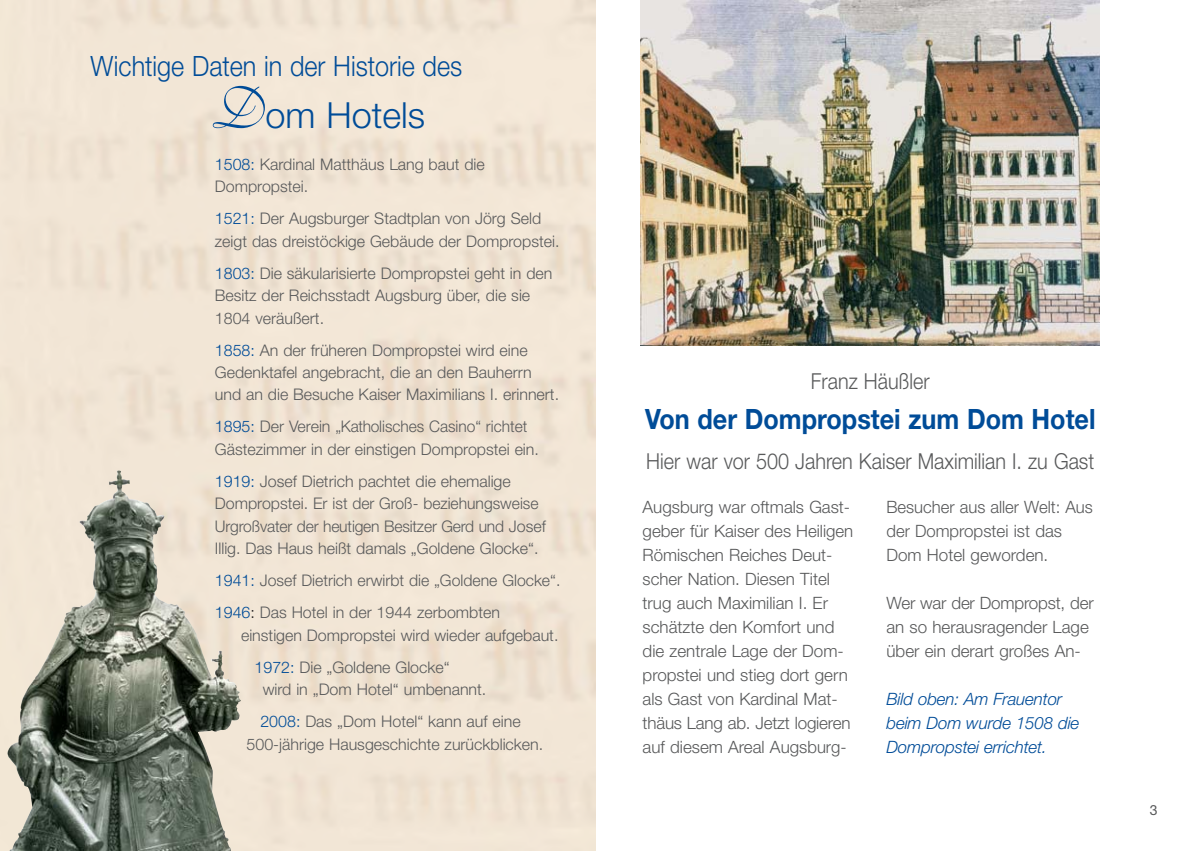
<style>
.page{position:relative;width:1191px;height:851px;background:#fff}
.page>*{position:absolute;margin:0;border:0;box-sizing:border-box;transform-origin:0 0}
.t1{font:300 36px "Helvetica Neue";color:#004c98}
.t2{font:300 28px "Helvetica Neue";color:#004c98;scale:.9 1}
.t3{font:700 28px "Helvetica Neue";color:#004c98;scale:.9 1}
.t4{font:300 22px "Helvetica Neue";color:#58595a;scale:.9 1}
.t5{font:300 17px/24px "Helvetica Neue";color:#58595a}
.t6{font:italic 300 17px/24px "Helvetica Neue";letter-spacing:-.01em;color:#004c98}
.t7{font:300 16px/22.4px "Helvetica Neue";color:#58595a}
.t8{font:14px "Helvetica Neue";color:#58595a}
.s1{font-family:"Shelley Volante Script";font-weight:400;font-size:60px}
.s2{color:#004c98}
.s3{color:#221f1f}
</style>
<div class="page">
<img style="left:0;top:0;width:595px;height:850px">
<img style="left:640px;top:0;width:460px;height:345px">
<img style="left:99px;top:470px;width:142px;height:251px">
<h2 class="t2" style="left:90px;top:56px;width:415px">Wichtige Daten in der Historie des</h2>
<h1 class="t1" style="left:212px;top:102px;width:214px"><span class="s1">D</span>om Hotels</h1>
<p class="t7" style="left:215px;top:154px;width:271px"><span class="s2">1508:</span> Kardinal Matthäus Lang baut die<br>Dompropstei.</p>
<p class="t7" style="left:215px;top:209px;width:346px"><span class="s2">1521:</span> Der Augsburger Stadtplan von Jörg Seld zeigt das dreistöckige Gebäude der Dompropstei.</p>
<p class="t7" style="left:215px;top:263px;width:339px"><span class="s2">1803:</span> Die säkularisierte Dompropstei geht in den<br>Besitz der Reichsstadt Augsburg über, die sie<br>1804 veräußert.</p>
<p class="t7" style="left:215px;top:340px;width:346px"><span class="s2">1858:</span> An der früheren Dompropstei wird eine<br>Gedenktafel angebracht, die an den Bauherrn und an die Besuche Kaiser Maximilians I. erinnert.</p>
<p class="t7" style="left:215px;top:417px;width:325px"><span class="s2">1895:</span> Der Verein „Katholisches Casino“ richtet<br>Gästezimmer in der einstigen Dompropstei ein.</p>
<p class="t7" style="left:215px;top:471px;width:332px"><span class="s2">1919:</span> Josef Dietrich pachtet die ehemalige Dompropstei. Er ist der Groß- beziehungsweise Urgroßvater der heutigen Besitzer Gerd und Josef Illig. Das Haus heißt damals „Goldene Glocke“.</p>
<p class="t7" style="left:215px;top:566px;width:347px;line-height:32px"><span class="s2">1941:</span> Josef Dietrich erwirbt die „Goldene Glocke“.<br><span class="s2">1946</span><span class="s3">:</span> Das Hotel in der 1944 zerbombten</p>
<p class="t7" style="left:254px;top:620px;width:305px;line-height:32px;text-indent:-13px">einstigen Dompropstei wird wieder aufgebaut.<br><span class="s2">1972:</span> Die „Goldene Glocke“</p>
<p class="t7" style="left:260px;top:675px;width:262px;line-height:32px">wird in „Dom Hotel“ umbenannt.<br><span class="s2">2008:</span> Das „Dom Hotel“ kann auf eine</p>
<p class="t7" style="left:246px;top:734px;width:298px">500-jährige Hausgeschichte zurückblicken.</p>
<h3 class="t4" style="left:811px;top:373px;width:133px">Franz Häußler</h3>
<h2 class="t3" style="left:645px;top:409px;width:502px">Von der Dompropstei zum Dom Hotel</h2>
<h3 class="t4" style="left:646px;top:453px;width:499px">Hier war vor 500 Jahren Kaiser Maximilian I. zu Gast</h3>
<p class="t5" style="left:642px;top:496px;width:212px">Augsburg war oftmals Gast&shy;geber für Kaiser des Heiligen<br>Römischen Reiches Deut&shy;scher Nation. Diesen Titel trug auch Maximilian I. Er schätzte den Komfort und die zentrale Lage der Dom&shy;propstei und stieg dort gern als Gast von Kardinal Mat&shy;thäus Lang ab. Jetzt logieren auf diesem Areal Augsburg-</p>
<p class="t5" style="left:886px;top:496px;width:208px">Besucher aus aller Welt: Aus der Dompropstei ist das<br>Dom Hotel geworden.</p>
<p class="t5" style="left:886px;top:592px;width:209px">Wer war der Dompropst, der an so herausragender Lage über ein derart großes An-</p>
<p class="t6" style="left:886px;top:688px;width:194px">Bild oben: Am Frauentor beim Dom wurde 1508 die<br>Dompropstei errichtet.</p>
<p class="t8" style="left:1150px;top:805px;width:9px">3</p>
</div>
